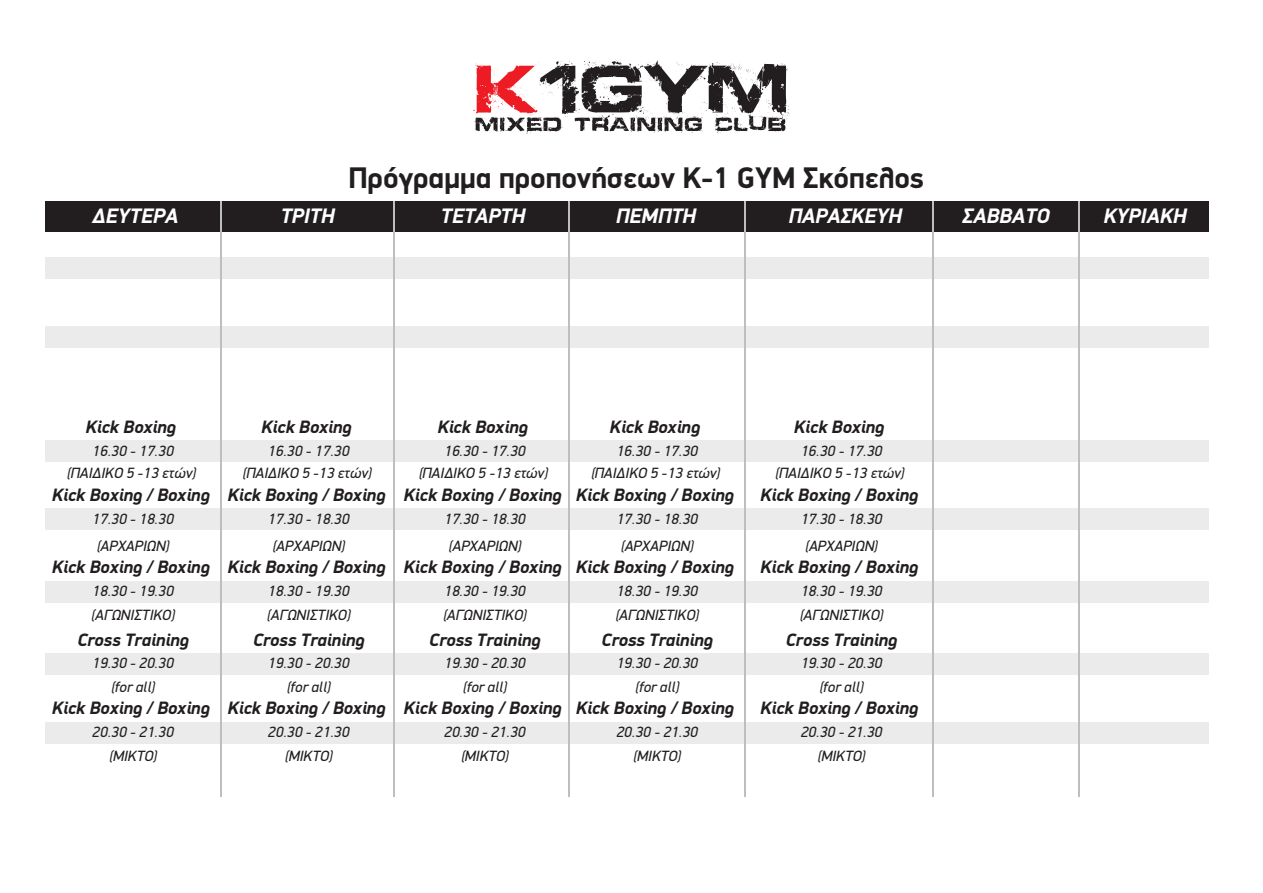
<style>
.page{position:relative;width:1263px;height:893px;background:#fff}
.page>*{position:absolute;margin:0;border:0;box-sizing:border-box;transform-origin:0 0}
.t1{font:700 30px "PF Din Display";color:#221e1f}
.t2{font:italic 700 21px "PF Din Display";color:#fff}
.t3{font:italic 700 18px "PF Din Display";color:#221e1f}
.t4{font:italic 15px/21.6px "PF Din Display";color:#221e1f;text-align:center}
</style>
<div class="page">
<div style="left:45px;top:201px;width:1163px;height:31px;background:#221e1f"></div>
<div style="left:45px;top:257px;width:1163px;height:21px;background:#ebebec"></div>
<div style="left:45px;top:326px;width:1163px;height:21px;background:#ebebec"></div>
<div style="left:45px;top:440px;width:1163px;height:21px;background:#ebebec"></div>
<div style="left:45px;top:508px;width:1163px;height:21px;background:#ebebec"></div>
<div style="left:45px;top:581px;width:1163px;height:21px;background:#ebebec"></div>
<div style="left:45px;top:722px;width:1163px;height:21px;background:#ebebec"></div>
<div style="left:45px;top:653px;width:1163px;height:22px;background:#ebebec"></div>
<hr style="left:220px;top:201px;width:2px;height:596px;background:#bcbec0">
<hr style="left:393px;top:201px;width:2px;height:596px;background:#bcbec0">
<hr style="left:568px;top:201px;width:2px;height:596px;background:#bcbec0">
<hr style="left:744px;top:201px;width:1px;height:596px;background:#bcbec0">
<hr style="left:932px;top:201px;width:1px;height:596px;background:#bcbec0">
<hr style="left:1078px;top:201px;width:1px;height:596px;background:#bcbec0">
<svg style="left:473px;top:59px;width:316px;height:75px"></svg>
<h1 class="t1" style="left:349px;top:160px;width:577px">Πρόγραµµα προπονήσεων Κ-1 GYM Σκόπελος</h1>
<h2 class="t2" style="left:92px;top:203px;width:88px">∆ΕΥΤΕΡΑ</h2>
<h2 class="t2" style="left:281px;top:203px;width:55px">ΤΡΙΤΗ</h2>
<h2 class="t2" style="left:441px;top:203px;width:85px">ΤΕΤΑΡΤΗ</h2>
<h2 class="t2" style="left:616px;top:203px;width:81px">ΠΕΜΠΤΗ</h2>
<h2 class="t2" style="left:789px;top:203px;width:115px">ΠΑΡΑΣΚΕΥΗ</h2>
<h2 class="t2" style="left:962px;top:203px;width:89px">ΣΑΒΒΑΤΟ</h2>
<h2 class="t2" style="left:1103px;top:203px;width:84px">ΚΥΡΙΑΚΗ</h2>
<p class="t3" style="left:86px;top:416px;width:92px">Kick Boxing</p>
<p class="t4" style="left:67px;top:440px;width:131px">16.30 - 17.30 (ΠΑΙ∆ΙΚΟ 5 -13 ετών)</p>
<p class="t3" style="left:52px;top:484px;width:159px">Kick Boxing / Boxing</p>
<p class="t3" style="left:261px;top:416px;width:92px">Kick Boxing</p>
<p class="t4" style="left:243px;top:440px;width:131px">16.30 - 17.30 (ΠΑΙ∆ΙΚΟ 5 -13 ετών)</p>
<p class="t3" style="left:228px;top:484px;width:159px">Kick Boxing / Boxing</p>
<p class="t3" style="left:438px;top:416px;width:92px">Kick Boxing</p>
<p class="t4" style="left:419px;top:440px;width:131px">16.30 - 17.30 (ΠΑΙ∆ΙΚΟ 5 -13 ετών)</p>
<p class="t3" style="left:404px;top:484px;width:159px">Kick Boxing / Boxing</p>
<p class="t3" style="left:610px;top:416px;width:92px">Kick Boxing</p>
<p class="t4" style="left:591px;top:440px;width:131px">16.30 - 17.30 (ΠΑΙ∆ΙΚΟ 5 -13 ετών)</p>
<p class="t3" style="left:576px;top:484px;width:159px">Kick Boxing / Boxing</p>
<p class="t3" style="left:794px;top:416px;width:92px">Kick Boxing</p>
<p class="t4" style="left:775px;top:440px;width:131px">16.30 - 17.30 (ΠΑΙ∆ΙΚΟ 5 -13 ετών)</p>
<p class="t3" style="left:760px;top:484px;width:159px">Kick Boxing / Boxing</p>
<p class="t4" style="left:92px;top:505px;width:83px;line-height:27.2px;text-align:left">17.30 - 18.30 (ΑΡΧΑΡΙΩΝ)</p>
<p class="t4" style="left:268px;top:505px;width:83px;line-height:27.2px;text-align:left">17.30 - 18.30 (ΑΡΧΑΡΙΩΝ)</p>
<p class="t4" style="left:444px;top:505px;width:83px;line-height:27.2px;text-align:left">17.30 - 18.30 (ΑΡΧΑΡΙΩΝ)</p>
<p class="t4" style="left:616px;top:505px;width:83px;line-height:27.2px;text-align:left">17.30 - 18.30 (ΑΡΧΑΡΙΩΝ)</p>
<p class="t4" style="left:801px;top:505px;width:83px;line-height:27.2px;text-align:left">17.30 - 18.30 (ΑΡΧΑΡΙΩΝ)</p>
<p class="t3" style="left:52px;top:556px;width:159px">Kick Boxing / Boxing</p>
<p class="t3" style="left:228px;top:556px;width:159px">Kick Boxing / Boxing</p>
<p class="t3" style="left:404px;top:556px;width:159px">Kick Boxing / Boxing</p>
<p class="t3" style="left:576px;top:556px;width:159px">Kick Boxing / Boxing</p>
<p class="t3" style="left:760px;top:556px;width:159px">Kick Boxing / Boxing</p>
<p class="t4" style="left:92px;top:580px;width:83px">18.30 - 19.30</p>
<p class="t4" style="left:268px;top:580px;width:83px">18.30 - 19.30</p>
<p class="t4" style="left:444px;top:580px;width:83px">18.30 - 19.30</p>
<p class="t4" style="left:616px;top:580px;width:83px">18.30 - 19.30</p>
<p class="t4" style="left:801px;top:580px;width:83px">18.30 - 19.30</p>
<p class="t4" style="left:91px;top:604px;width:85px">(ΑΓΩΝΙΣΤΙΚΟ)</p>
<p class="t4" style="left:267px;top:604px;width:85px">(ΑΓΩΝΙΣΤΙΚΟ)</p>
<p class="t4" style="left:443px;top:604px;width:85px">(ΑΓΩΝΙΣΤΙΚΟ)</p>
<p class="t4" style="left:615px;top:604px;width:85px">(ΑΓΩΝΙΣΤΙΚΟ)</p>
<p class="t4" style="left:800px;top:604px;width:85px">(ΑΓΩΝΙΣΤΙΚΟ)</p>
<p class="t3" style="left:77px;top:628px;width:113px">Cross Training</p>
<p class="t4" style="left:111px;top:676px;width:46px">(for all)</p>
<p class="t4" style="left:92px;top:652px;width:83px">19.30 - 20.30</p>
<p class="t3" style="left:253px;top:628px;width:113px">Cross Training</p>
<p class="t4" style="left:287px;top:676px;width:46px">(for all)</p>
<p class="t4" style="left:268px;top:652px;width:83px">19.30 - 20.30</p>
<p class="t3" style="left:429px;top:628px;width:113px">Cross Training</p>
<p class="t4" style="left:463px;top:676px;width:46px">(for all)</p>
<p class="t4" style="left:444px;top:652px;width:83px">19.30 - 20.30</p>
<p class="t3" style="left:601px;top:628px;width:113px">Cross Training</p>
<p class="t4" style="left:635px;top:676px;width:46px">(for all)</p>
<p class="t4" style="left:616px;top:652px;width:83px">19.30 - 20.30</p>
<p class="t3" style="left:786px;top:628px;width:113px">Cross Training</p>
<p class="t4" style="left:819px;top:676px;width:46px">(for all)</p>
<p class="t4" style="left:801px;top:652px;width:83px">19.30 - 20.30</p>
<p class="t3" style="left:52px;top:697px;width:159px">Kick Boxing / Boxing</p>
<p class="t4" style="left:109px;top:745px;width:50px">(ΜΙΚΤΟ)</p>
<p class="t4" style="left:92px;top:721px;width:83px">20.30 - 21.30</p>
<p class="t3" style="left:228px;top:697px;width:159px">Kick Boxing / Boxing</p>
<p class="t4" style="left:285px;top:745px;width:50px">(ΜΙΚΤΟ)</p>
<p class="t4" style="left:268px;top:721px;width:83px">20.30 - 21.30</p>
<p class="t3" style="left:404px;top:697px;width:159px">Kick Boxing / Boxing</p>
<p class="t4" style="left:461px;top:745px;width:50px">(ΜΙΚΤΟ)</p>
<p class="t4" style="left:444px;top:721px;width:83px">20.30 - 21.30</p>
<p class="t3" style="left:576px;top:697px;width:159px">Kick Boxing / Boxing</p>
<p class="t4" style="left:633px;top:745px;width:50px">(ΜΙΚΤΟ)</p>
<p class="t4" style="left:616px;top:721px;width:83px">20.30 - 21.30</p>
<p class="t3" style="left:760px;top:697px;width:159px">Kick Boxing / Boxing</p>
<p class="t4" style="left:817px;top:745px;width:50px">(ΜΙΚΤΟ)</p>
<p class="t4" style="left:801px;top:721px;width:83px">20.30 - 21.30</p>
</div>
